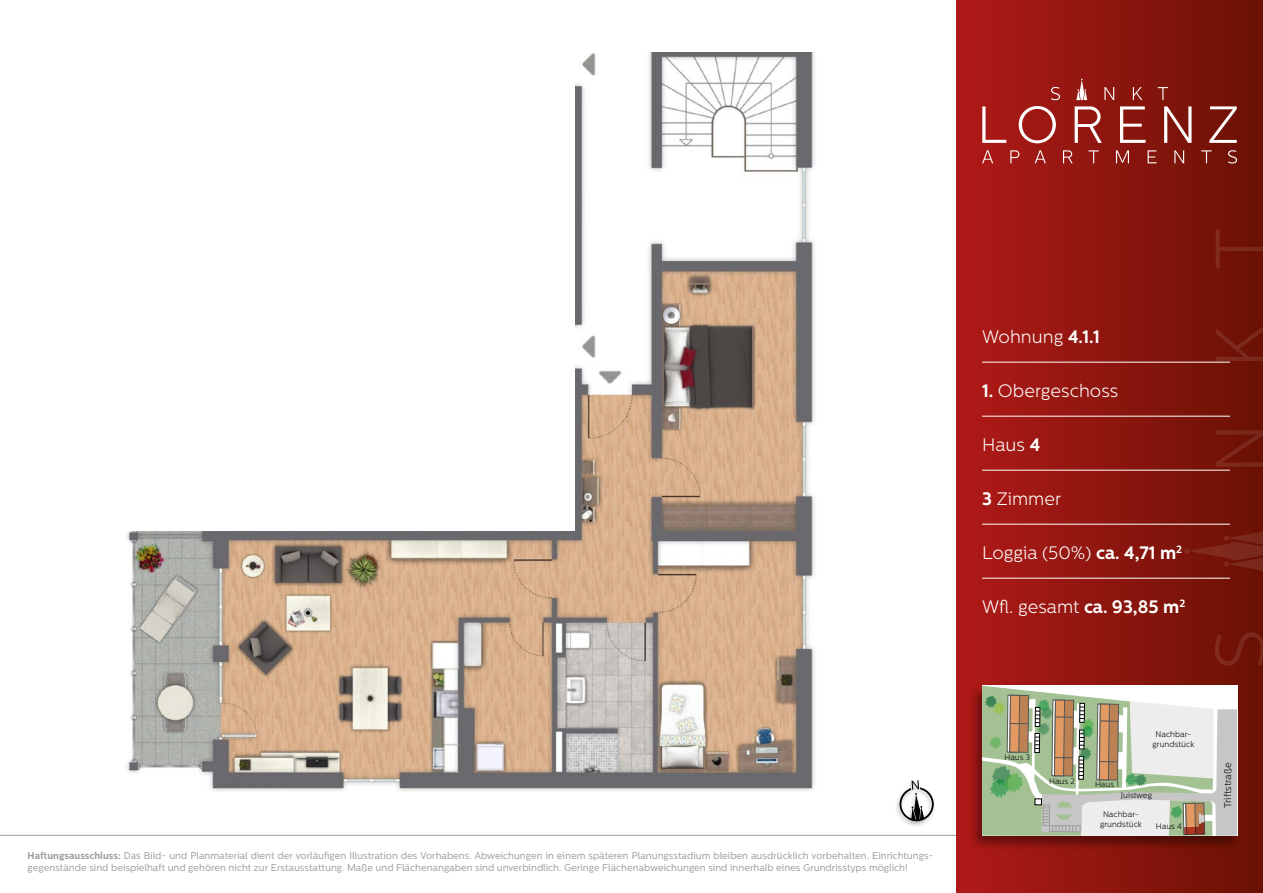
<style>
.page{position:relative;width:1263px;height:893px;background:#fff}
.page>*{position:absolute;margin:0;border:0;box-sizing:border-box;transform-origin:0 0}
.t1{font:300 18px "Centrale Sans";color:#fff}
.t2{font:9.75px/11.7px "Centrale Sans";color:#9d9d9c}
.t3{font:300 9.75px "Centrale Sans";color:#000}
.t4{font:300 8.1px/9.6px "Centrale Sans";color:#000;text-align:center}
.s1{font-weight:700}
</style>
<div class="page">
<div style="left:956px;top:0;width:307px;height:893px;background:linear-gradient(to right,#b01a19,#6a1204)"></div>
<hr style="left:0;top:835px;width:956px;height:1px;background:#9d9d9c">
<svg style="left:982px;top:106px;width:24px;height:37px"></svg>
<svg style="left:1019px;top:106px;width:37px;height:37px"></svg>
<svg style="left:1075px;top:106px;width:27px;height:37px"></svg>
<svg style="left:1120px;top:106px;width:25px;height:37px"></svg>
<svg style="left:1164px;top:106px;width:27px;height:37px"></svg>
<svg style="left:1209px;top:106px;width:28px;height:37px"></svg>
<svg style="left:982px;top:150px;width:11px;height:13px"></svg>
<svg style="left:1010px;top:150px;width:9px;height:13px"></svg>
<svg style="left:1035px;top:150px;width:11px;height:13px"></svg>
<svg style="left:1063px;top:150px;width:10px;height:13px"></svg>
<svg style="left:1088px;top:150px;width:11px;height:13px"></svg>
<svg style="left:1116px;top:150px;width:13px;height:13px"></svg>
<svg style="left:1147px;top:150px;width:10px;height:13px"></svg>
<svg style="left:1174px;top:150px;width:10px;height:13px"></svg>
<svg style="left:1201px;top:150px;width:11px;height:13px"></svg>
<svg style="left:1228px;top:150px;width:9px;height:14px"></svg>
<svg style="left:1051px;top:87px;width:9px;height:13px"></svg>
<svg style="left:1104px;top:87px;width:10px;height:13px"></svg>
<svg style="left:1133px;top:87px;width:9px;height:13px"></svg>
<svg style="left:1158px;top:87px;width:10px;height:13px"></svg>
<svg style="left:1076px;top:79px;width:11px;height:21px"></svg>
<svg style="left:1215px;top:632px;width:48px;height:34px;background:#72180b"></svg>
<svg style="left:1215px;top:430px;width:48px;height:37px;background:#73190c"></svg>
<svg style="left:1215px;top:326px;width:48px;height:35px;background:#72180b"></svg>
<svg style="left:1215px;top:230px;width:48px;height:38px;background:#711609"></svg>
<svg style="left:1184px;top:530px;width:79px;height:42px;background:#771b0f"></svg>
<div style="left:968px;top:684px;width:273px;height:167px;background:#000;opacity:.4"></div>
<div style="left:894px;top:778px;width:43px;height:49px;background:#000;opacity:.3"></div>
<svg style="left:899px;top:780px;width:35px;height:42px"></svg>
<img style="left:126px;top:52px;width:689px;height:739px">
<hr style="left:982px;top:362px;width:248px;height:1px;background:#fff">
<hr style="left:982px;top:416px;width:248px;height:1px;background:#fff">
<hr style="left:982px;top:470px;width:248px;height:1px;background:#fff">
<hr style="left:982px;top:524px;width:248px;height:1px;background:#fff">
<hr style="left:982px;top:578px;width:248px;height:1px;background:#fff">
<div style="left:74px;top:37px;width:501px;height:493px;background:#fff"></div>
<svg style="left:982px;top:685px;width:255px;height:151px"></svg>
<p class="t2" style="left:28px;top:850px;width:907px"><span class="s1">Haftungsausschluss:</span> Das Bild- und Planmaterial dient der vorläufigen Illustration des Vorhabens. Abweichungen in einem späteren Planungsstadium bleiben ausdrücklich vorbehalten. Einrichtungs&shy;gegenstände sind beispielhaft und gehören nicht zur Erstausstattung. Maße und Flächenangaben sind unverbindlich. Geringe Flächenabweichungen sind innerhalb eines Grundrisstyps möglich!</p>
<h1 class="t1" style="left:982px;top:326px;width:119px">Wohnung <span class="s1">4.1.1</span></h1>
<h1 class="t1" style="left:982px;top:380px;width:138px"><span class="s1">1.</span> Obergeschoss</h1>
<h1 class="t1" style="left:982px;top:434px;width:60px">Haus <span class="s1">4</span></h1>
<h1 class="t1" style="left:982px;top:488px;width:81px"><span class="s1">3</span> Zimmer</h1>
<h1 class="t1" style="left:982px;top:542px;width:202px">Loggia (50%) <span class="s1">ca. 4,71 m</span><sup>2</sup></h1>
<h1 class="t1" style="left:982px;top:596px;width:205px">Wfl. gesamt <span class="s1">ca. 93,85 m</span><sup>2</sup></h1>
<p class="t4" style="left:1004px;top:752px;width:27px">Haus 3</p>
<p class="t4" style="left:1049px;top:776px;width:27px">Haus 2</p>
<p class="t4" style="left:1095px;top:779px;width:25px">Haus 1</p>
<p class="t4" style="left:1152px;top:729px;width:43px">Nachbar&shy;grundstück</p>
<p class="t4" style="left:1121px;top:791px;width:33px">Juistweg</p>
<p class="t4" style="left:1100px;top:810px;width:43px">Nachbar&shy;grundstück</p>
<p class="t4" style="left:1156px;top:821px;width:28px">Haus 4</p>
<p class="t3" style="left:1222px;top:808px;width:47px;rotate:-90deg">Triftstraße</p>
</div>
